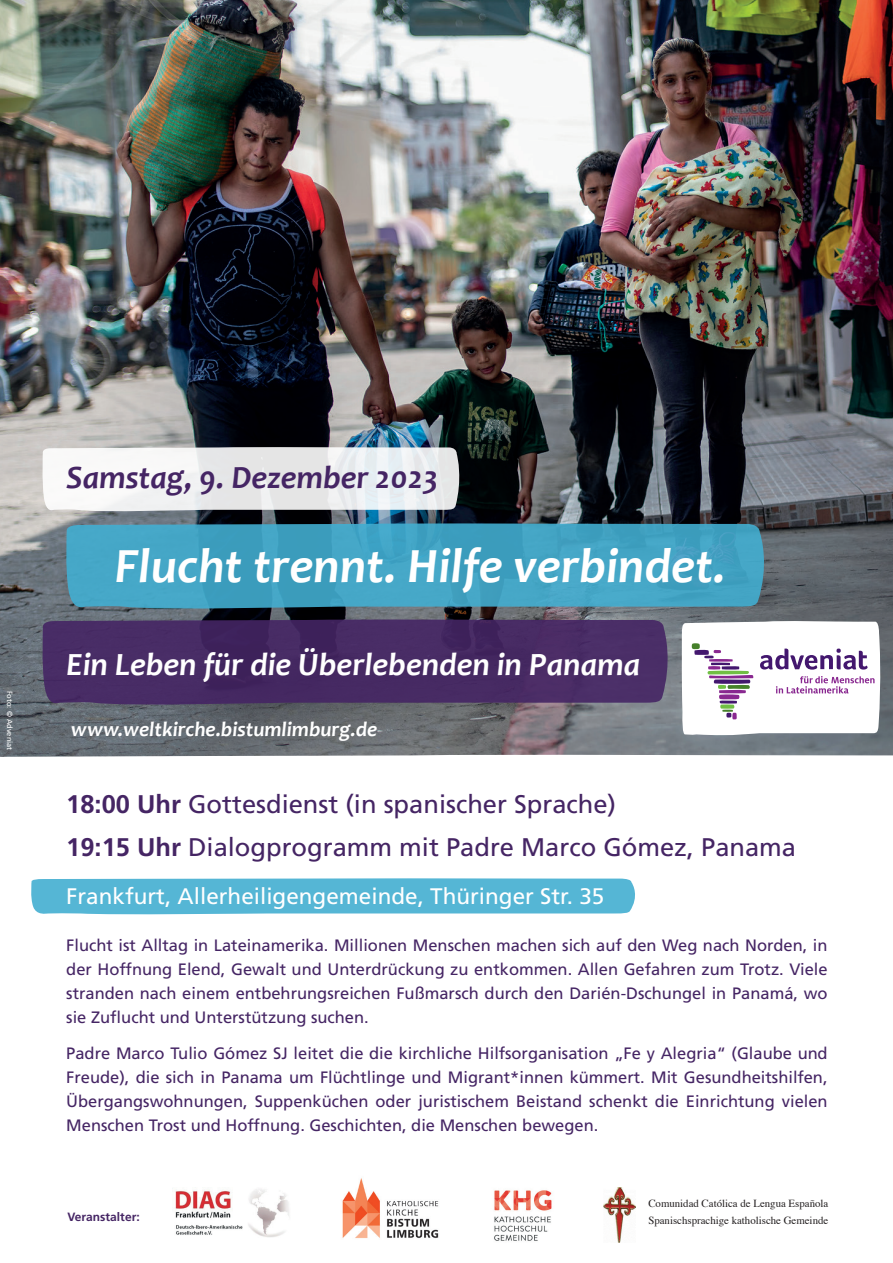
<style>
.page{position:relative;width:893px;height:1263px;background:#fff}
.page>*{position:absolute;margin:0;border:0;box-sizing:border-box;transform-origin:0 0}
.t1{font:italic 700 49.5px "Candara";color:#fff}
.t2{font:italic 700 32.55px "Candara";color:#fff}
.t3{font:italic 700 32.55px "Candara";color:#452564}
.t4{font:25.5px/43.5px "Frutiger LT Pro";color:#452564}
.t5{font:22.5px "Frutiger LT Pro";color:#fff}
.t6{font:italic 700 21px "Candara";color:#fff}
.t7{font:16.5px/24px "Frutiger LT Pro";color:#452564;text-align:justify}
.t8{font:700 12px "Frutiger LT Pro";color:#452564}
.t9{font:10.8px "Times";color:#231f20}
.t10{font:7.5px "Frutiger LT Pro";color:#fff}
.s1{font-weight:700}
</style>
<div class="page">
<svg style="left:31px;top:878px;width:604px;height:37px;background:#5fbad7"></svg>
<img style="left:0;top:0;width:893px;height:754px">
<svg style="left:0;top:754px;width:893px;height:3px"></svg>
<svg style="left:41px;top:619px;width:628px;height:87px;background:#482d64"></svg>
<svg style="left:42px;top:447px;width:419px;height:66px"></svg>
<svg style="left:65px;top:523px;width:700px;height:87px;background:#429ebd"></svg>
<img style="left:175px;top:1189px;width:114px;height:48px">
<img style="left:494px;top:1190px;width:58px;height:51px">
<img style="left:603px;top:1188px;width:33px;height:55px">
<img style="left:342px;top:1178px;width:97px;height:61px">
<svg style="left:681px;top:620px;width:201px;height:117px"></svg>
<p class="t10" style="left:14px;top:691px;width:61px;rotate:90deg">Foto: © Adveniat</p>
<h2 class="t3" style="left:66px;top:457px;width:373px">Samstag, 9. Dezember 2023</h2>
<h1 class="t1" style="left:114px;top:535px;width:613px">Flucht trennt. Hilfe verbindet.</h1>
<h2 class="t2" style="left:66px;top:644px;width:575px">Ein Leben für die Überlebenden in Panama</h2>
<p class="t6" style="left:71px;top:716px;width:308px">www.weltkirche.bistumlimburg.de</p>
<h3 class="t4" style="left:66px;top:782px;width:731px"><span class="s1">18:00 Uhr</span> Gottesdienst (in spanischer Sprache)<br><span class="s1">19:15 Uhr</span> Dialogprogramm mit Padre Marco Gómez, Panama</h3>
<h3 class="t5" style="left:66px;top:883px;width:540px">Frankfurt, Allerheiligengemeinde, Thüringer Str. 35</h3>
<p class="t7" style="left:66px;top:933px;width:763px">Flucht ist Alltag in Lateinamerika. Millionen Menschen machen sich auf den Weg nach Norden, in der Hoffnung Elend, Gewalt und Unterdrückung zu entkommen. Allen Gefahren zum Trotz. Viele stranden nach einem entbehrungsreichen Fußmarsch durch den Darién-Dschungel in Panamá, wo sie Zuflucht und Unterstützung suchen.</p>
<p class="t7" style="left:66px;top:1041px;width:763px">Padre Marco Tulio Gómez SJ leitet die die kirchliche Hilfsorganisation „Fe y Alegria“ (Glaube und Freude), die sich in Panama um Flüchtlinge und Migrant*innen kümmert. Mit Gesundheitshilfen, Übergangswohnungen, Suppenküchen oder juristischem Beistand schenkt die Einrichtung vielen Menschen Trost und Hoffnung. Geschichten, die Menschen bewegen.</p>
<p class="t8" style="left:68px;top:1209px;width:74px">Veranstalter:</p>
<p class="t9" style="left:648px;top:1194px;width:181px">Comunidad Católica de Lengua Española</p>
<p class="t9" style="left:648px;top:1210px;width:181px">Spanischsprachige katholische Gemeinde</p>
</div>
